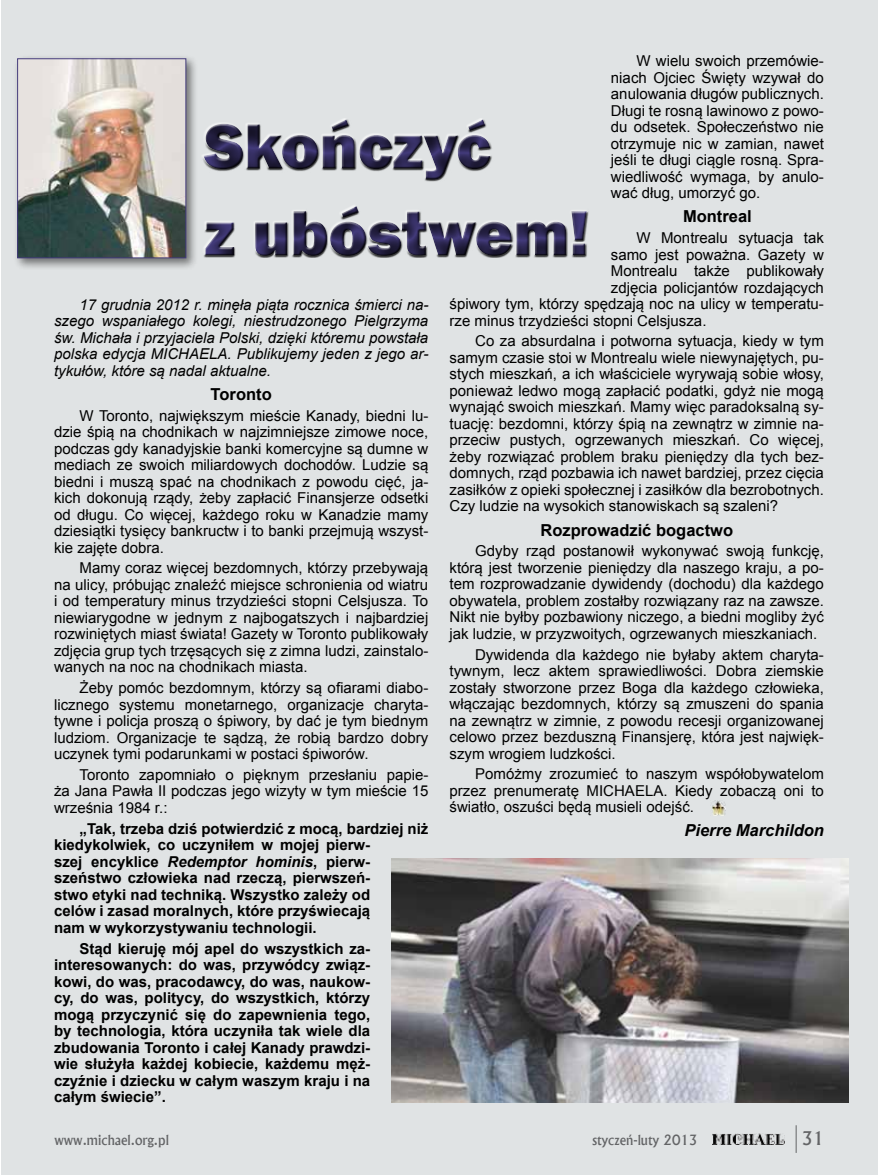
<style>
.page{position:relative;width:878px;height:1175px;background:#fff}
.page>*{position:absolute;margin:0;border:0;box-sizing:border-box;transform-origin:0 0}
.t1{font:500 18px "Albertus";color:#636466}
.t2{font:700 16.5px "Arial";color:#000}
.t3{font:italic 700 16.5px "Arial";color:#000}
.t4{font:15px/16.5px "Arial";color:#000;text-align:justify}
.t5{font:700 15px/16.5px "Arial";color:#000}
.t6{font:italic 15px/16.5px "Arial";color:#000;text-align:justify}
.t7{font:500 13.5px "Albertus";color:#636466}
.s1{font-style:italic}
</style>
<div class="page">
<div style="left:2px;top:0;width:876px;height:1174px;background:#e0e3e4"></div>
<div style="left:13px;top:54px;width:185px;height:216px;background:#000;opacity:.5"></div>
<img style="left:19px;top:60px;width:165px;height:196px">
<div style="left:17px;top:58px;width:169px;height:200px;border:1px solid #433b7b"></div>
<div style="left:183px;top:92px;width:424px;height:192px;background:#000;opacity:.74"></div>
<div style="left:202px;top:119px;width:387px;height:139px;background:#000;opacity:.75"></div>
<img style="left:391px;top:858px;width:457px;height:244px">
<img style="left:712px;top:800px;width:13px;height:15px">
<svg style="left:795px;top:1125px;width:1px;height:27px"></svg>
<img style="left:712px;top:1133px;width:72px;height:11px">
<p class="t6" style="left:54px;top:296px;width:376px;text-indent:26px">17 grudnia 2012 r. minęła piąta rocznica śmierci na&shy;szego wspaniałego kolegi, niestrudzonego Pielgrzyma św. Michała i przyjaciela Polski, dzięki któremu powstała polska edycja MICHAELA. Publikujemy jeden z jego ar&shy;tykułów, które są nadal aktualne.</p>
<p class="t2" style="left:211px;top:383px;width:63px">Toronto</p>
<p class="t4" style="left:54px;top:407px;width:376px;text-indent:26px">W Toronto, największym mieście Kanady, biedni lu&shy;dzie śpią na chodnikach w najzimniejsze zimowe noce, podczas gdy kanadyjskie banki komercyjne są dumne w mediach ze swoich miliardowych dochodów. Ludzie są biedni i muszą spać na chodnikach z powodu cięć, ja&shy;kich dokonują rządy, żeby zapłacić Finansjerze odsetki od długu. Co więcej, każdego roku w Kanadzie mamy dziesiątki tysięcy bankructw i to banki przejmują wszyst&shy;kie zajęte dobra.</p>
<p class="t4" style="left:54px;top:560px;width:376px;text-indent:26px">Mamy coraz więcej bezdomnych, którzy przebywają na ulicy, próbując znaleźć miejsce schronienia od wiatru i od temperatury minus trzydzieści stopni Celsjusza. To niewiarygodne w jednym z najbogatszych i najbardziej rozwiniętych miast świata! Gazety w Toronto publikowały zdjęcia grup tych trzęsących się z zimna ludzi, zainstalo&shy;wanych na noc na chodnikach miasta.</p>
<p class="t4" style="left:54px;top:680px;width:376px;text-indent:25px">Żeby pomóc bezdomnym, którzy są ofiarami diabo&shy;licznego systemu monetarnego, organizacje charyta&shy;tywne i policja proszą o śpiwory, by dać je tym biednym ludziom. Organizacje te sądzą, że robią bardzo dobry uczynek tymi podarunkami w postaci śpiworów.</p>
<p class="t4" style="left:54px;top:766px;width:376px;text-indent:25px">Toronto zapomniało o pięknym przesłaniu papie&shy;ża Jana Pawła II podczas jego wizyty w tym mieście 15 września 1984 r.:</p>
<p class="t5" style="left:54px;top:820px;width:376px;text-indent:26px">„Tak, trzeba dziś potwierdzić z mocą, bardziej niż kiedykolwiek, co uczyniłem w mojej pierw-<br>szej encyklice <span class="s1">Redemptor hominis</span>, pierw&shy;szeństwo człowieka nad rzeczą, pierwszeń-<br>stwo etyki nad techniką. Wszystko zależy od<br>celów i zasad moralnych, które przyświecają<br>nam w wykorzystywaniu technologii.</p>
<p class="t5" style="left:54px;top:940px;width:318px;text-align:justify;text-indent:26px">Stąd kieruję mój apel do wszystkich za&shy;interesowanych: do was, przywódcy związ&shy;kowi, do was, pracodawcy, do was, naukow&shy;cy, do was, politycy, do wszystkich, którzy mogą przyczynić się do zapewnienia tego, by technologia, która uczyniła tak wiele dla zbudowania Toronto i całej Kanady prawdzi&shy;wie służyła każdej kobiecie, każdemu męż&shy;czyźnie i dziecku w całym waszym kraju i na całym świecie”.</p>
<p class="t4" style="left:611px;top:53px;width:214px;text-indent:26px">W wielu swoich przemówie&shy;niach Ojciec Święty wzywał do anulowania długów publicznych.<br>Długi te rosną lawinowo z powo&shy;du odsetek. Społeczeństwo nie otrzymuje nic w zamian, nawet jeśli te długi ciągle rosną. Spra&shy;wiedliwość wymaga, by anulo&shy;wać dług, umorzyć go.</p>
<p class="t2" style="left:683px;top:205px;width:70px">Montreal</p>
<p class="t4" style="left:636px;top:230px;width:189px">W Montrealu sytuacja tak</p>
<p class="t4" style="left:611px;top:246px;width:214px">samo jest poważna. Gazety w</p>
<p class="t4" style="left:611px;top:263px;width:214px">Montrealu także publikowały</p>
<p class="t4" style="left:611px;top:279px;width:214px">zdjęcia policjantów rozdających</p>
<p class="t4" style="left:449px;top:296px;width:376px">śpiwory tym, którzy spędzają noc na ulicy w temperatu-</p>
<p class="t4" style="left:449px;top:312px;width:258px">rze minus trzydzieści stopni Celsjusza.</p>
<p class="t4" style="left:449px;top:333px;width:376px;text-indent:26px">Co za absurdalna i potworna sytuacja, kiedy w tym samym czasie stoi w Montrealu wiele niewynajętych, pu&shy;stych mieszkań, a ich właściciele wyrywają sobie włosy, ponieważ ledwo mogą zapłacić podatki, gdyż nie mogą wynająć swoich mieszkań. Mamy więc paradoksalną sy&shy;tuację: bezdomni, którzy śpią na zewnątrz w zimnie na&shy;przeciw pustych, ogrzewanych mieszkań. Co więcej, żeby rozwiązać problem braku pieniędzy dla tych bez&shy;domnych, rząd pozbawia ich nawet bardziej, przez cięcia zasiłków z opieki społecznej i zasiłków dla bezrobotnych.<br>Czy ludzie na wysokich stanowiskach są szaleni?</p>
<p class="t2" style="left:540px;top:519px;width:194px">Rozprowadzić bogactwo</p>
<p class="t4" style="left:449px;top:543px;width:376px;text-indent:26px">Gdyby rząd postanowił wykonywać swoją funkcję, którą jest tworzenie pieniędzy dla naszego kraju, a po&shy;tem rozprowadzanie dywidendy (dochodu) dla każdego obywatela, problem zostałby rozwiązany raz na zawsze.<br>Nikt nie byłby pozbawiony niczego, a biedni mogliby żyć jak ludzie, w przyzwoitych, ogrzewanych mieszkaniach.</p>
<p class="t4" style="left:449px;top:646px;width:376px;text-indent:26px">Dywidenda dla każdego nie byłaby aktem charyta&shy;tywnym, lecz aktem sprawiedliwości. Dobra ziemskie zostały stworzone przez Boga dla każdego człowieka, włączając bezdomnych, którzy są zmuszeni do spania na zewnątrz w zimnie, z powodu recesji organizowanej celowo przez bezduszną Finansjerę, która jest najwięk&shy;szym wrogiem ludzkości.</p>
<p class="t4" style="left:449px;top:766px;width:376px;text-indent:26px">Pomóżmy zrozumieć to naszym współobywatelom przez prenumeratę MICHAELA. Kiedy zobaczą oni to światło, oszuści będą musieli odejść.</p>
<p class="t3" style="left:684px;top:819px;width:141px">Pierre Marchildon</p>
<p class="t7" style="left:54px;top:1131px;width:116px">www.michael.org.pl</p>
<p class="t7" style="left:592px;top:1131px;width:107px">styczeń-luty 2013</p>
<p class="t1" style="left:801px;top:1127px;width:24px">31</p>
</div>
